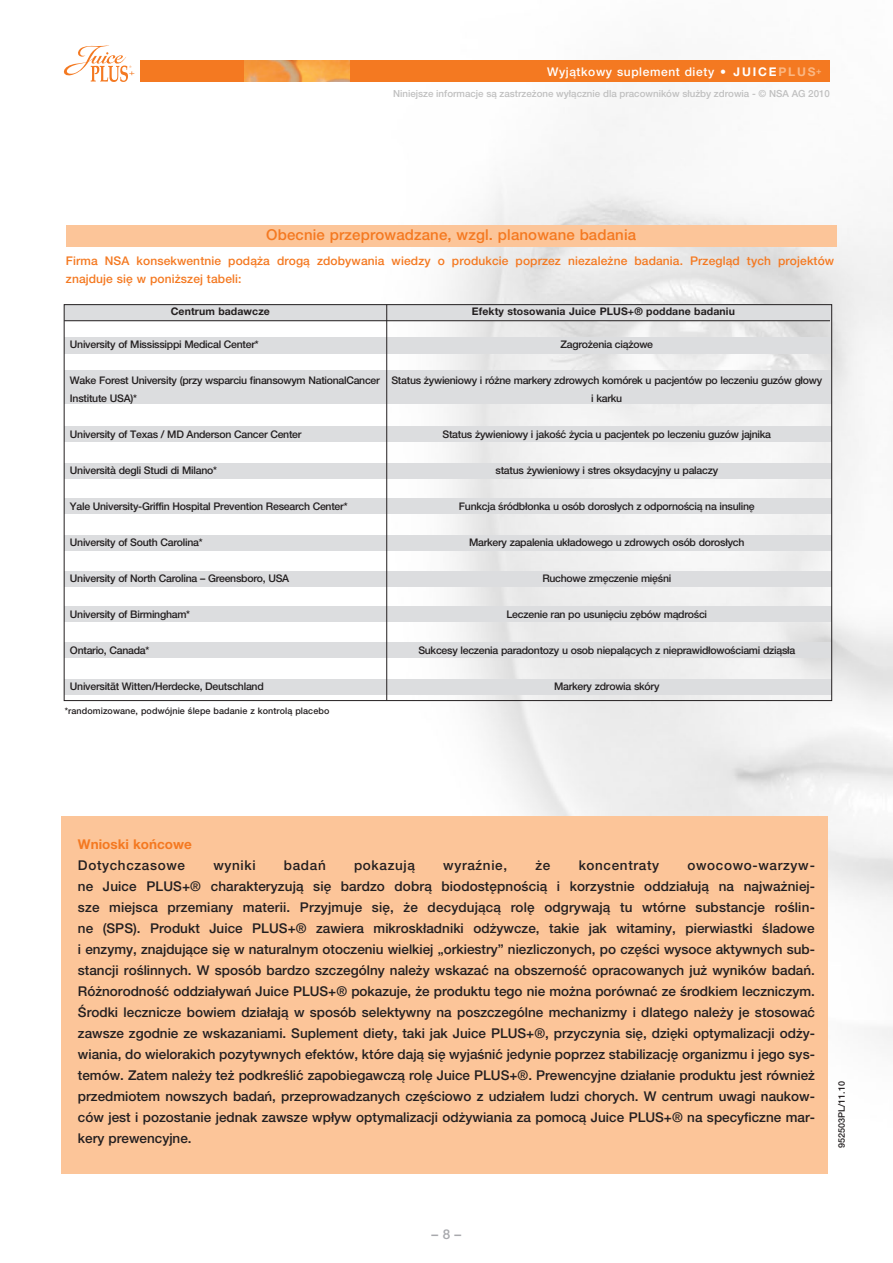
<style>
.page{position:relative;width:893px;height:1263px;background:#fff}
.page>*{position:absolute;margin:0;border:0;box-sizing:border-box;transform-origin:0 0}
.t1{font:500 15px "Helvetica Neue CE";letter-spacing:.01em;color:#f47921}
.t2{font:500 13.5px/21px "Helvetica Neue CE";letter-spacing:.05em;color:#231f20;text-align:justify}
.t3{font:700 13.5px "Helvetica Neue CE";color:#f47921}
.t4{font:500 13.5px "Helvetica Neue CE";color:#a8a9ad}
.t5{font:500 12px/18px "Helvetica Neue CE";letter-spacing:.01em;color:#f47921}
.t6{font:500 12px "Helvetica Neue CE";letter-spacing:.05em;color:#fff}
.t7{font:500 10.5px/18px "Helvetica Neue CE";letter-spacing:-.025em;color:#231f20}
.t8{font:700 10.5px "Helvetica Neue CE";letter-spacing:.01em;color:#231f20}
.t9{font:500 9.75px "Helvetica Neue CE";color:#c0c0c0}
.t10{font:500 9px "Helvetica Neue CE";letter-spacing:.01em;color:#231f20}
.s1{font-weight:700}
.s2{font-weight:700;color:#fab783}
</style>
<div class="page">
<img style="left:155px;top:60px;width:738px;height:985px">
<div style="left:140px;top:60px;width:689px;height:21px;background:#f47921"></div>
<img style="left:245px;top:60px;width:104px;height:21px">
<div style="left:64px;top:680px;width:767px;height:15px;background:#dcdddf"></div>
<hr style="left:892px;top:0;width:1px;height:81px;background:#fff">
<svg style="left:64px;top:45px;width:70px;height:37px"></svg>
<div style="left:61px;top:816px;width:767px;height:358px;background:#fcc599"></div>
<div style="left:66px;top:225px;width:770px;height:22px;background:#fcc599"></div>
<div style="left:64px;top:304px;width:767px;height:17px;background:#dcdddf"></div>
<div style="left:64px;top:337px;width:767px;height:17px;background:#dcdddf"></div>
<div style="left:64px;top:370px;width:767px;height:34px;background:#dcdddf"></div>
<div style="left:64px;top:427px;width:767px;height:15px;background:#dcdddf"></div>
<div style="left:64px;top:463px;width:767px;height:15px;background:#dcdddf"></div>
<div style="left:64px;top:499px;width:767px;height:15px;background:#dcdddf"></div>
<div style="left:64px;top:535px;width:767px;height:15px;background:#dcdddf"></div>
<div style="left:64px;top:571px;width:767px;height:16px;background:#dcdddf"></div>
<div style="left:64px;top:607px;width:767px;height:15px;background:#dcdddf"></div>
<div style="left:64px;top:642px;width:767px;height:16px;background:#dcdddf"></div>
<hr style="left:64px;top:320px;width:766px;height:1px;background:#231f20">
<hr style="left:386px;top:305px;width:1px;height:395px;background:#231f20">
<p class="t6" style="left:547px;top:64px;width:276px">Wyjątkowy suplement diety • <span class="s1">JUICE</span><span class="s2">PLUS</span><sup>+</sup></p>
<p class="t9" style="left:393px;top:88px;width:438px">Niniejsze informacje są zastrzeżone wyłącznie dla pracowników służby zdrowia - © NSA AG 2010</p>
<p class="t1" style="left:266px;top:225px;width:371px">Obecnie przeprowadzane, wzgl. planowane badania</p>
<p class="t5" style="left:66px;top:251px;width:770px">Firma NSA konsekwentnie podąża drogą zdobywania wiedzy o produkcie poprzez niezależne badania. Przegląd tych projektów znajduje się w poniższej tabeli:</p>
<p class="t8" style="left:171px;top:305px;width:101px">Centrum badawcze</p>
<p class="t8" style="left:472px;top:305px;width:264px">Efekty stosowania Juice PLUS+® poddane badaniu</p>
<p class="t7" style="left:70px;top:335px;width:190px">University of Mississippi Medical Center*</p>
<p class="t7" style="left:70px;top:371px;width:311px">Wake Forest University (przy wsparciu finansowym NationalCancer<br>Institute USA)*</p>
<p class="t7" style="left:70px;top:425px;width:233px">University of Texas / MD Anderson Cancer Center</p>
<p class="t7" style="left:70px;top:461px;width:149px">Università degli Studi di Milano*</p>
<p class="t7" style="left:70px;top:497px;width:279px">Yale University-Griffin Hospital Prevention Research Center*</p>
<p class="t7" style="left:70px;top:533px;width:134px">University of South Carolina*</p>
<p class="t7" style="left:70px;top:569px;width:221px">University of North Carolina – Greensboro, USA</p>
<p class="t7" style="left:70px;top:605px;width:122px">University of Birmingham*</p>
<p class="t7" style="left:70px;top:641px;width:81px">Ontario, Canada*</p>
<p class="t7" style="left:70px;top:677px;width:195px">Universität Witten/Herdecke, Deutschland</p>
<p class="t10" style="left:65px;top:705px;width:266px">*randomizowane, podwójnie ślepe badanie z kontrolą placebo</p>
<p class="t7" style="left:561px;top:335px;width:94px">Zagrożenia ciążowe</p>
<p class="t7" style="left:391px;top:371px;width:432px;text-align:center">Status żywieniowy i różne markery zdrowych komórek u pacjentów po leczeniu guzów głowy i karku</p>
<p class="t7" style="left:442px;top:425px;width:330px">Status żywieniowy i jakość życia u pacjentek po leczeniu guzów jajnika</p>
<p class="t7" style="left:495px;top:461px;width:224px">status żywieniowy i stres oksydacyjny u palaczy</p>
<p class="t7" style="left:459px;top:497px;width:297px">Funkcja śródbłonka u osób dorosłych z odpornością na insulinę</p>
<p class="t7" style="left:469px;top:533px;width:277px">Markery zapalenia układowego u zdrowych osób dorosłych</p>
<p class="t7" style="left:542px;top:569px;width:130px">Ruchowe zmęczenie mięśni</p>
<p class="t7" style="left:507px;top:605px;width:202px">Leczenie ran po usunięciu zębów mądrości</p>
<p class="t7" style="left:418px;top:641px;width:378px">Sukcesy leczenia paradontozy u osob niepalących z nieprawidłowościami dziąsła</p>
<p class="t7" style="left:554px;top:677px;width:107px">Markery zdrowia skóry</p>
<p class="t3" style="left:78px;top:836px;width:115px">Wnioski końcowe</p>
<p class="t2" style="left:78px;top:854px;width:109px">Dotychczasowe</p>
<p class="t2" style="left:213px;top:854px;width:44px">wyniki</p>
<p class="t2" style="left:284px;top:854px;width:43px">badań</p>
<p class="t2" style="left:354px;top:854px;width:62px">pokazują</p>
<p class="t2" style="left:443px;top:854px;width:65px">wyraźnie,</p>
<p class="t2" style="left:535px;top:854px;width:16px">że</p>
<p class="t2" style="left:579px;top:854px;width:82px">koncentraty</p>
<p class="t2" style="left:78px;top:854px;width:739px;text-indent:609px">owocowo-warzyw&shy;ne Juice PLUS+® charakteryzują się bardzo dobrą biodostępnością i korzystnie oddziałują na najważniej&shy;sze miejsca przemiany materii. Przyjmuje się, że decydującą rolę odgrywają tu wtórne substancje roślin&shy;ne (SPS). Produkt Juice PLUS+® zawiera mikroskładniki odżywcze, takie jak witaminy, pierwiastki śladowe i enzymy, znajdujące się w naturalnym otoczeniu wielkiej „orkiestry” niezliczonych, po części wysoce aktywnych sub&shy;stancji roślinnych. W sposób bardzo szczególny należy wskazać na obszerność opracowanych już wyników badań.<br>Różnorodność oddziaływań Juice PLUS+® pokazuje, że produktu tego nie można porównać ze środkiem leczniczym.<br>Środki lecznicze bowiem działają w sposób selektywny na poszczególne mechanizmy i dlatego należy je stosować zawsze zgodnie ze wskazaniami. Suplement diety, taki jak Juice PLUS+®, przyczynia się, dzięki optymalizacji odży&shy;wiania, do wielorakich pozytywnych efektów, które dają się wyjaśnić jedynie poprzez stabilizację organizmu i jego sys&shy;temów. Zatem należy też podkreślić zapobiegawczą rolę Juice PLUS+®. Prewencyjne działanie produktu jest również przedmiotem nowszych badań, przeprowadzanych częściowo z udziałem ludzi chorych. W centrum uwagi naukow&shy;ców jest i pozostanie jednak zawsze wpływ optymalizacji odżywiania za pomocą Juice PLUS+® na specyficzne mar&shy;kery prewencyjne.</p>
<p class="t10" style="left:836px;top:1148px;width:68px;rotate:-90deg">952503PL/11.10</p>
<p class="t4" style="left:432px;top:1226px;width:31px">– 8 –</p>
</div>
